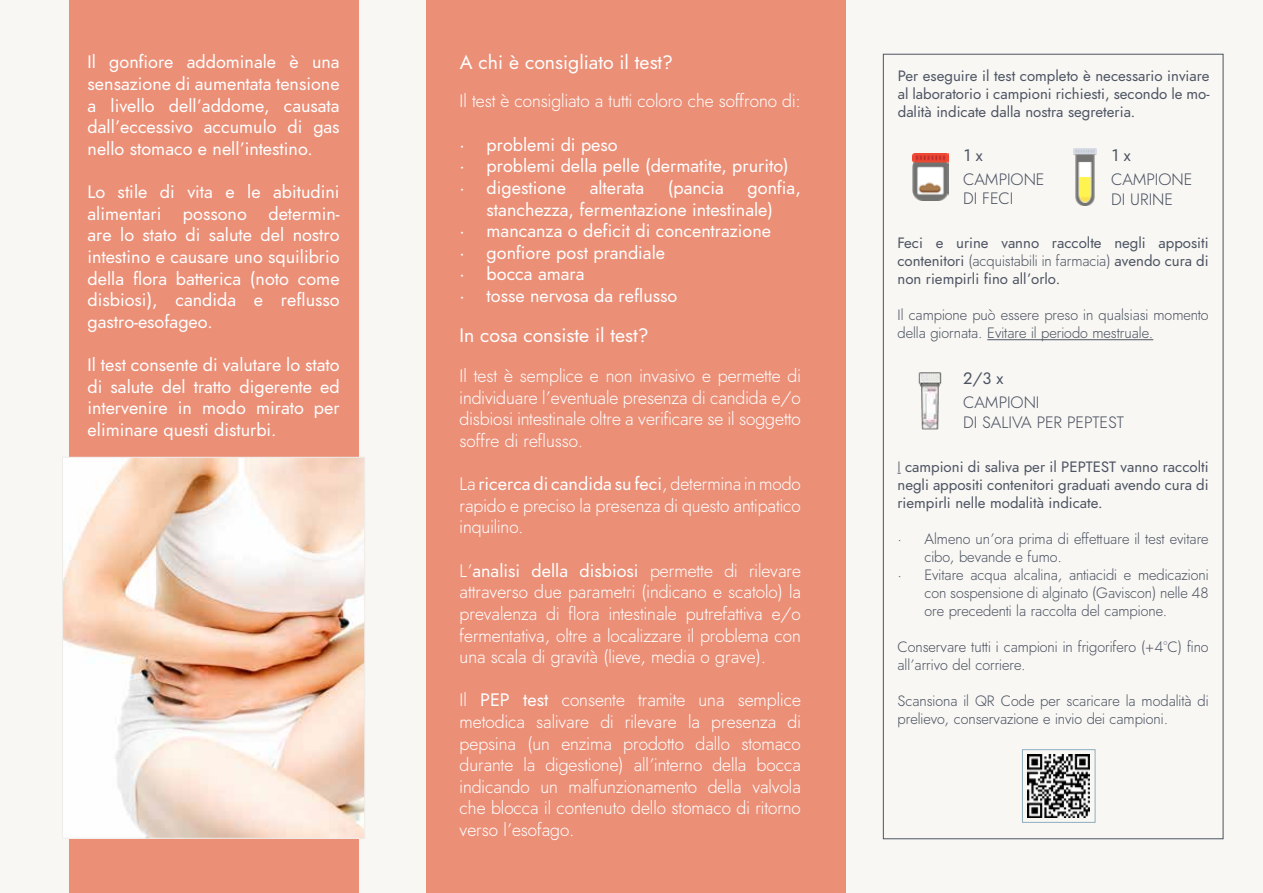
<style>
.page{position:relative;width:1263px;height:893px;background:#fff}
.page>*{position:absolute;margin:0;border:0;box-sizing:border-box;transform-origin:0 0}
.t1{font:italic 19.5px "Renner";color:#fff}
.t2{font:italic 300 18px/21.6px "Renner";color:#fff;text-align:justify}
.t3{font:italic 18px/21.6px "Renner";color:#fff;text-align:justify}
.t4{font:italic 300 16.5px/19.8px "Renner";color:#4c5362}
.t5{font:italic 16.5px "Renner";color:#4c5362}
.t6{font:italic 300 15px/18px "Renner";color:#4c5362}
.t7{font:italic 15px/18px "Renner";color:#4c5362;text-align:justify}
.s1{font-weight:400}
.s2{font-weight:300}
</style>
<div class="page">
<div style="left:0;top:0;width:1263px;height:892px;background:#f8f7f3"></div>
<div style="left:69px;top:0;width:289px;height:892px;background:#eb8f77"></div>
<div style="left:426px;top:0;width:419px;height:892px;background:#eb8f77"></div>
<img style="left:64px;top:459px;width:299px;height:377px">
<div style="left:62px;top:457px;width:303px;height:381px;border:1px solid #efece8"></div>
<div style="left:1022px;top:749px;width:73px;height:73px;border:1px solid #90adbe"></div>
<img style="left:1028px;top:755px;width:62px;height:62px">
<hr style="left:987px;top:339px;width:166px;height:1px;background:#4c5362">
<img style="left:918px;top:372px;width:24px;height:57px">
<img style="left:912px;top:153px;width:37px;height:47px">
<img style="left:1073px;top:148px;width:24px;height:58px">
<p class="t3" style="left:88px;top:51px;width:254px">Il gonfiore addominale è una sensazione di aumentata tensione a livello dell’addome, causata dall’eccessivo accumulo di gas nello stomaco e nell’intestino.</p>
<p class="t3" style="left:88px;top:181px;width:254px">Lo stile di vita e le abitudini alimentari possono determin&shy;are lo stato di salute del nostro intestino e causare uno squilibrio della flora batterica (noto come disbiosi), candida e reflusso gastro-esofageo.</p>
<p class="t3" style="left:88px;top:354px;width:254px">Il test consente di valutare lo stato di salute del tratto digerente ed intervenire in modo mirato per eliminare questi disturbi.</p>
<p class="t1" style="left:460px;top:49px;width:215px">A chi è consigliato il test?</p>
<p class="t2" style="left:460px;top:90px;width:343px">Il test è consigliato a tutti coloro che soffrono di:</p>
<p class="t3" style="left:460px;top:134px;width:160px">• problemi di peso</p>
<p class="t3" style="left:460px;top:155px;width:331px">• problemi della pelle (dermatite, prurito)</p>
<p class="t3" style="left:460px;top:177px;width:108px">• digestione</p>
<p class="t3" style="left:590px;top:177px;width:56px">alterata</p>
<p class="t3" style="left:668px;top:177px;width:58px">(pancia</p>
<p class="t3" style="left:487px;top:177px;width:316px;text-indent:261px">gonfia, stanchezza, fermentazione intestinale)</p>
<p class="t3" style="left:460px;top:220px;width:313px">• mancanza o deficit di concentrazione</p>
<p class="t3" style="left:460px;top:242px;width:207px">• gonfiore post prandiale</p>
<p class="t3" style="left:460px;top:263px;width:126px">• bocca amara</p>
<p class="t3" style="left:460px;top:285px;width:219px">• tosse nervosa da reflusso</p>
<p class="t1" style="left:459px;top:321px;width:191px">In cosa consiste il test?</p>
<p class="t2" style="left:460px;top:365px;width:343px">Il test è semplice e non invasivo e permette di individuare l’eventuale presenza di candida e/o disbiosi intestinale oltre a verificare se il soggetto soffre di reflusso.</p>
<p class="t2" style="left:460px;top:473px;width:343px">La <span class="s1">ricerca di candida su feci</span>, determina in modo rapido e preciso la presenza di questo antipatico inquilino.</p>
<p class="t2" style="left:460px;top:559px;width:343px">L’<span class="s1">analisi della disbiosi</span> permette di rilevare attraverso due parametri (indicano e scatolo) la prevalenza di flora intestinale putrefattiva e/o fermentativa, oltre a localizzare il problema con una scala di gravità (lieve, media o grave).</p>
<p class="t2" style="left:460px;top:689px;width:343px">Il <span class="s1">PEP test</span> consente tramite una semplice metodica salivare di rilevare la presenza di pepsina (un enzima prodotto dallo stomaco durante la digestione) all’interno della bocca indicando un malfunzionamento della valvola che blocca il contenuto dello stomaco di ritorno verso l’esofago.</p>
<p class="t7" style="left:898px;top:67px;width:313px">Per eseguire il test completo è necessario inviare al laboratorio i campioni richiesti, secondo le mo&shy;dalità indicate dalla nostra segreteria.</p>
<p class="t5" style="left:963px;top:144px;width:21px">1 x</p>
<p class="t4" style="left:963px;top:169px;width:83px">CAMPIONE<br>DI FECI</p>
<p class="t5" style="left:1111px;top:143px;width:21px">1 x</p>
<p class="t4" style="left:1111px;top:170px;width:83px">CAMPIONE<br>DI URINE</p>
<p class="t7" style="left:897px;top:234px;width:313px">Feci e urine vanno raccolte negli appositi contenitori <span class="s2">(acquistabili in farmacia)</span> avendo cura di non riempirli fino all’orlo.</p>
<p class="t6" style="left:897px;top:306px;width:313px">Il campione può essere preso in qualsiasi momento della giornata. Evitare il periodo mestruale.</p>
<p class="t5" style="left:963px;top:367px;width:42px">2/3 x</p>
<p class="t4" style="left:963px;top:392px;width:162px">CAMPIONI<br>DI SALIVA PER PEPTEST</p>
<p class="t7" style="left:897px;top:457px;width:313px"><span class="s2">I</span> campioni di saliva per il PEPTEST vanno raccolti negli appositi contenitori graduati avendo cura di riempirli nelle modalità indicate.</p>
<p class="t6" style="left:924px;top:529px;width:286px;text-indent:-27px">• Almeno un’ora prima di effettuare il test evitare cibo, bevande e fumo.</p>
<p class="t6" style="left:924px;top:565px;width:286px;text-align:justify;text-indent:-27px">• Evitare acqua alcalina, antiacidi e medicazioni con sospensione di alginato (Gaviscon) nelle 48 ore precedenti la raccolta del campione.</p>
<p class="t6" style="left:897px;top:637px;width:313px">Conservare tutti i campioni in frigorifero (+4°C) fino all’arrivo del corriere.</p>
<p class="t6" style="left:897px;top:691px;width:313px">Scansiona il QR Code per scaricare la modalità di prelievo, conservazione e invio dei campioni.</p>
</div>
